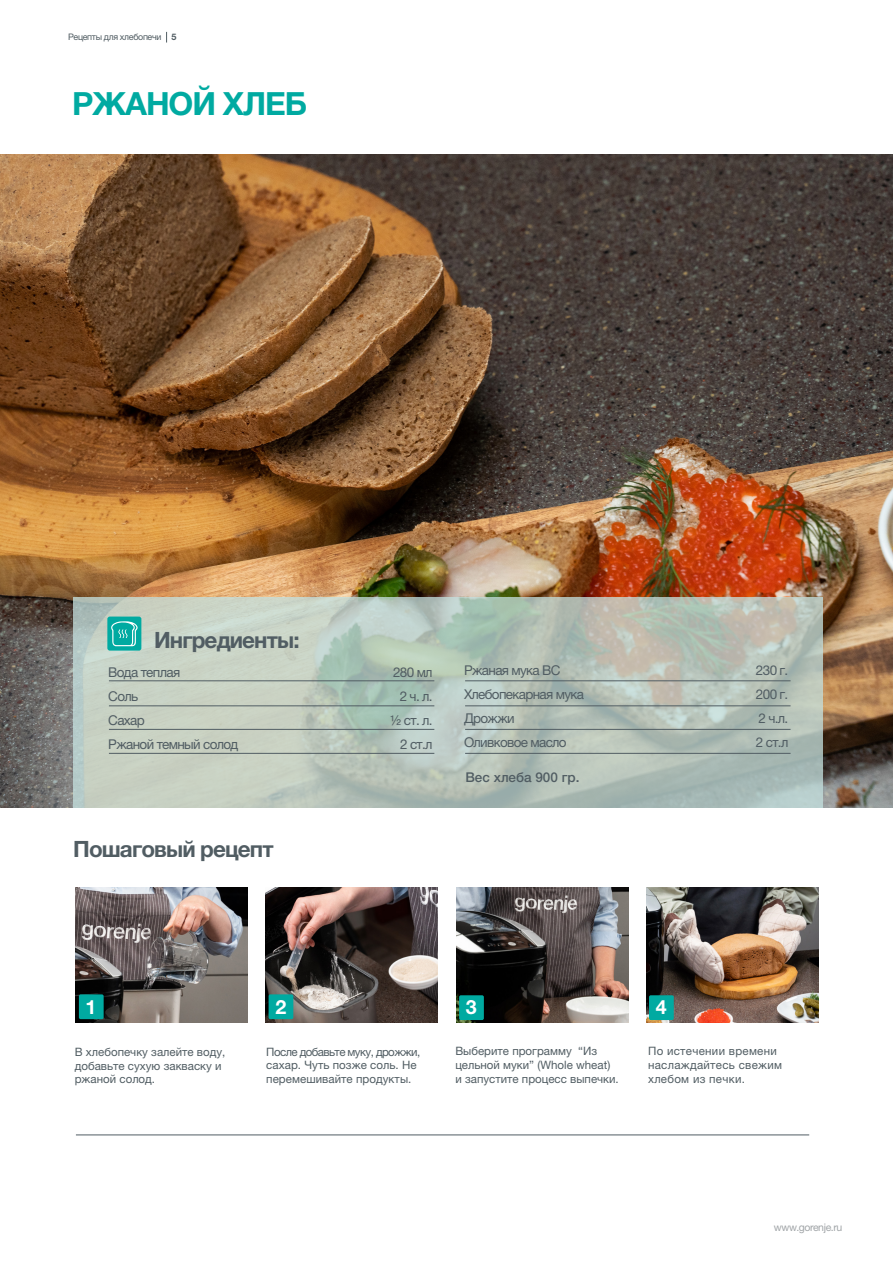
<style>
.page{position:relative;width:893px;height:1263px;background:#fff}
.page>*{position:absolute;margin:0;border:0;box-sizing:border-box;transform-origin:0 0}
.t1{font:700 31.95px "Helvetica Neue LTW1 G";letter-spacing:-.035em;color:#00aaa1}
.t2{font:700 22.5px "Helvetica Neue LTW1 G";letter-spacing:-.04em;color:#515d63}
.t3{font:700 19.65px "Helvetica Neue LTW1 G";color:#fff}
.t4{font:13.5px "Helvetica Neue LTW1 G";letter-spacing:-.05em;color:#515d63}
.t5{font:500 13.5px "Helvetica Neue LTW1 G";color:#515d63}
.t6{font:11.55px/13.8px "Helvetica Neue LTW1 G";color:#515d63}
.t7{font:11.55px/13.8px "Helvetica Neue LTW1 G";letter-spacing:.025em;color:#515d63}
.t8{font:10.5px "Helvetica Neue LTW1 G";letter-spacing:-.04em;color:#a1a5a8}
.t9{font:9px "Helvetica Neue LTW1 G";letter-spacing:-.04em;color:#515d63}
.s1{font-weight:700}
</style>
<div class="page">
<img style="left:0;top:155px;width:893px;height:653px">
<img style="left:76px;top:887px;width:172px;height:135px">
<img style="left:266px;top:887px;width:172px;height:135px">
<img style="left:456px;top:887px;width:172px;height:135px">
<img style="left:646px;top:887px;width:172px;height:135px">
<svg style="left:73px;top:598px;width:750px;height:210px;background:#b9c5bb"></svg>
<div style="left:107px;top:617px;width:34px;height:34px;background:#00aaa1;border-radius:2px"></div>
<svg style="left:111px;top:621px;width:27px;height:25px"></svg>
<hr style="left:109px;top:680px;width:325px;height:1px;background:#515d63">
<hr style="left:109px;top:705px;width:325px;height:1px;background:#515d63">
<hr style="left:109px;top:729px;width:325px;height:1px;background:#515d63">
<hr style="left:109px;top:753px;width:325px;height:1px;background:#515d63">
<hr style="left:465px;top:680px;width:325px;height:1px;background:#515d63">
<hr style="left:465px;top:705px;width:325px;height:1px;background:#515d63">
<hr style="left:465px;top:729px;width:325px;height:1px;background:#515d63">
<hr style="left:465px;top:753px;width:325px;height:1px;background:#515d63">
<div style="left:79px;top:994px;width:25px;height:25px;background:#00aaa1;border-radius:2px"></div>
<div style="left:269px;top:994px;width:24px;height:25px;background:#00aaa1;border-radius:2px"></div>
<div style="left:459px;top:995px;width:25px;height:25px;background:#00aaa1;border-radius:2px"></div>
<div style="left:649px;top:995px;width:25px;height:25px;background:#00aaa1;border-radius:2px"></div>
<hr style="left:76px;top:1135px;width:733px;height:1px;background:#515d63">
<p class="t9" style="left:68px;top:32px;width:110px">Рецепты для хлебопечи <span class="s1">5</span></p>
<h1 class="t1" style="left:72px;top:84px;width:237px">РЖАНОЙ ХЛЕБ</h1>
<h2 class="t2" style="left:154px;top:626px;width:147px">Ингредиенты:</h2>
<p class="t4" style="left:108px;top:664px;width:73px">Вода теплая</p>
<p class="t4" style="left:393px;top:664px;width:41px">280 мл</p>
<p class="t4" style="left:108px;top:688px;width:31px">Соль</p>
<p class="t4" style="left:400px;top:688px;width:34px">2 ч. л.</p>
<p class="t4" style="left:108px;top:712px;width:38px">Сахар</p>
<p class="t4" style="left:390px;top:712px;width:44px">½ ст. л.</p>
<p class="t4" style="left:108px;top:736px;width:132px">Ржаной темный солод</p>
<p class="t4" style="left:400px;top:736px;width:34px">2 ст.л</p>
<h2 class="t2" style="left:73px;top:835px;width:202px">Пошаговый рецепт</h2>
<p class="t4" style="left:464px;top:662px;width:98px">Ржаная мука ВС</p>
<p class="t4" style="left:756px;top:662px;width:34px">230 г.</p>
<p class="t4" style="left:464px;top:686px;width:122px">Хлебопекарная мука</p>
<p class="t4" style="left:756px;top:686px;width:34px">200 г.</p>
<p class="t4" style="left:464px;top:710px;width:52px">Дрожжи</p>
<p class="t4" style="left:758px;top:710px;width:31px">2 ч.л.</p>
<p class="t4" style="left:464px;top:734px;width:104px">Оливковое масло</p>
<p class="t4" style="left:756px;top:734px;width:34px">2 ст.л</p>
<p class="t5" style="left:465px;top:769px;width:115px">Вес хлеба 900 гр.</p>
<h3 class="t3" style="left:86px;top:995px;width:12px">1</h3>
<h3 class="t3" style="left:275px;top:995px;width:12px">2</h3>
<h3 class="t3" style="left:466px;top:995px;width:12px">3</h3>
<h3 class="t3" style="left:656px;top:995px;width:12px">4</h3>
<p class="t6" style="left:455px;top:1044px;width:165px">Выберите программу “Из цельной муки” (Whole wheat) и запустите процесс выпечки.</p>
<p class="t6" style="left:75px;top:1044px;width:152px">В хлебопечку залейте воду, добавьте сухую закваску и ржаной солод.</p>
<p class="t6" style="left:266px;top:1044px;width:155px">После добавьте муку, дрожжи, сахар. Чуть позже соль. Не перемешивайте продукты.</p>
<p class="t7" style="left:648px;top:1044px;width:136px">По истечении времени наслаждайтесь свежим хлебом из печки.</p>
<p class="t8" style="left:774px;top:1221px;width:70px">www.gorenje.ru</p>
</div>
